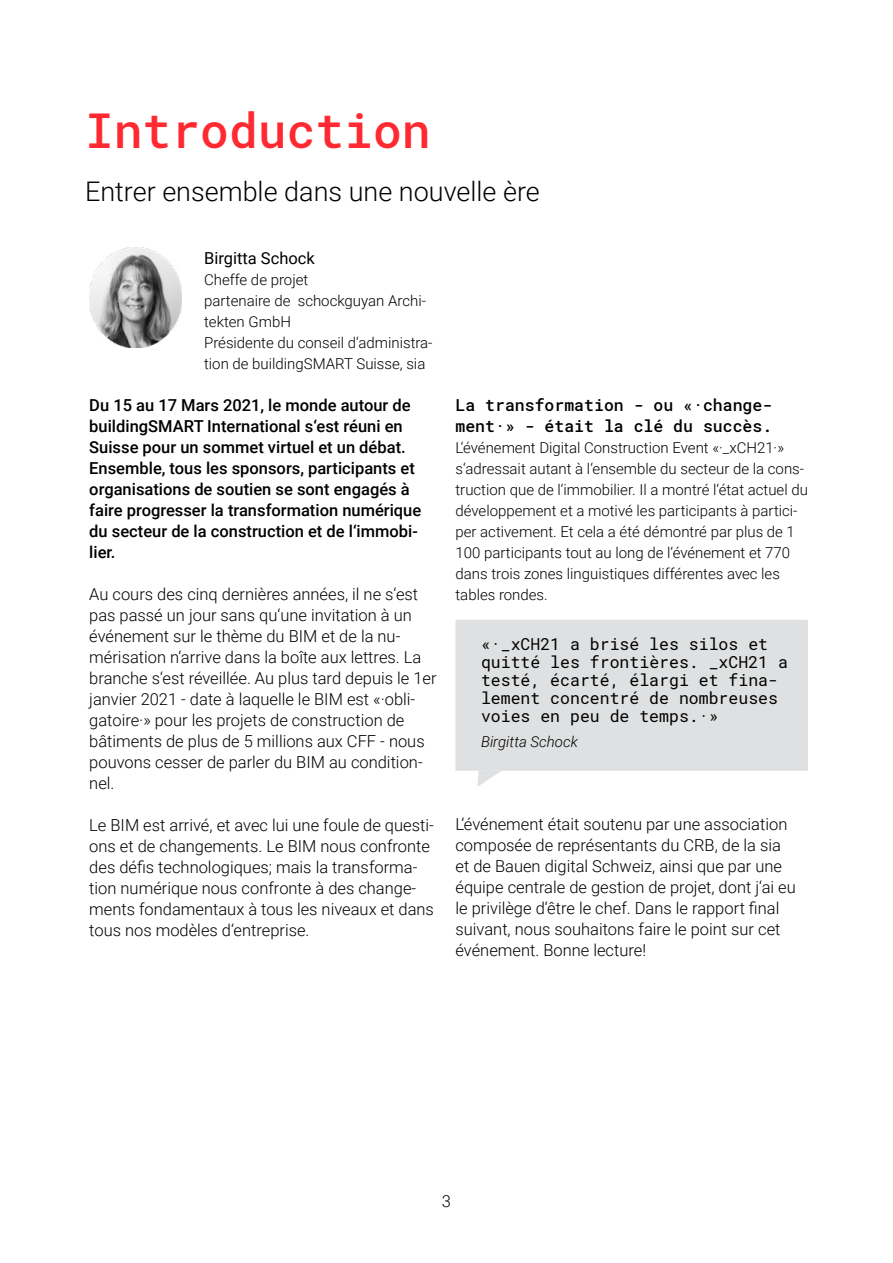
<style>
.page{position:relative;width:893px;height:1263px;background:#fff}
.page>*{position:absolute;margin:0;border:0;box-sizing:border-box;transform-origin:0 0}
.t1{font:500 48px "Roboto Mono";color:#ff2931}
.t2{font:300 27px "Roboto";color:#000}
.t3{font:300 16.5px/21px "Roboto";color:#000}
.t4{font:500 16.5px/21px "Roboto";color:#000}
.t5{font:16.5px/18px "Roboto Mono";color:#000}
.t6{font:500 16.5px/21px "Roboto Mono";color:#000}
.t7{font:16.5px "Roboto";color:#000}
.t8{font:300 15px/21px "Roboto";color:#000}
.t9{font:italic 300 15px "Roboto";color:#000}
</style>
<div class="page">
<img style="left:89px;top:247px;width:93px;height:101px">
<div style="left:455px;top:620px;width:353px;height:151px;background:#dfe0e1"></div>
<svg style="left:477px;top:770px;width:25px;height:16px"></svg>
<h1 class="t1" style="left:85px;top:97px;width:347px">Introduction</h1>
<h2 class="t2" style="left:85px;top:172px;width:456px">Entrer ensemble dans une nouvelle ère</h2>
<p class="t7" style="left:204px;top:246px;width:112px">Birgitta Schock</p>
<p class="t8" style="left:204px;top:268px;width:230px">Cheffe de projet<br>partenaire de schockguyan Archi&shy;tekten GmbH<br>Présidente du conseil d‘administra&shy;tion de buildingSMART Suisse, sia</p>
<p class="t4" style="left:89px;top:394px;width:334px">Du 15 au 17 Mars 2021, le monde autour de buildingSMART International s‘est réuni en Suisse pour un sommet virtuel et un débat.<br>Ensemble, tous les sponsors, participants et organisations de soutien se sont engagés à faire progresser la transformation numérique du secteur de la construction et de l‘immobi&shy;lier.</p>
<p class="t3" style="left:89px;top:583px;width:349px">Au cours des cinq dernières années, il ne s‘est pas passé un jour sans qu‘une invitation à un événement sur le thème du BIM et de la nu&shy;mérisation n‘arrive dans la boîte aux lettres. La branche s‘est réveillée. Au plus tard depuis le 1er janvier 2021 - date à laquelle le BIM est «·obli&shy;gatoire·» pour les projets de construction de bâtiments de plus de 5 millions aux CFF - nous pouvons cesser de parler du BIM au condition&shy;nel.</p>
<p class="t3" style="left:89px;top:814px;width:346px">Le BIM est arrivé, et avec lui une foule de questi&shy;ons et de changements. Le BIM nous confronte des défis technologiques; mais la transforma&shy;tion numérique nous confronte à des change&shy;ments fondamentaux à tous les niveaux et dans tous nos modèles d‘entreprise.</p>
<p class="t6" style="left:455px;top:394px;width:318px">La transformation - ou «·change&shy;ment·» - était la clé du succès.</p>
<p class="t8" style="left:455px;top:436px;width:354px">L‘événement Digital Construction Event «·_xCH21·» s‘adressait autant à l‘ensemble du secteur de la cons&shy;truction que de l‘immobilier. Il a montré l‘état actuel du développement et a motivé les participants à partici&shy;per activement. Et cela a été démontré par plus de 1<br>100 participants tout au long de l‘événement et 770 dans trois zones linguistiques différentes avec les tables rondes.</p>
<p class="t5" style="left:481px;top:634px;width:308px">«·_xCH21 a brisé les silos et quitté les frontières. _xCH21 a testé, écarté, élargi et fina&shy;lement concentré de nombreuses voies en peu de temps.·»</p>
<p class="t9" style="left:481px;top:731px;width:98px">Birgitta Schock</p>
<p class="t3" style="left:455px;top:813px;width:342px">L‘événement était soutenu par une association composée de représentants du CRB, de la sia et de Bauen digital Schweiz, ainsi que par une équipe centrale de gestion de projet, dont j‘ai eu le privilège d‘être le chef. Dans le rapport final suivant, nous souhaitons faire le point sur cet événement. Bonne lecture!</p>
<p class="t3" style="left:442px;top:1190px;width:11px">3</p>
</div>
